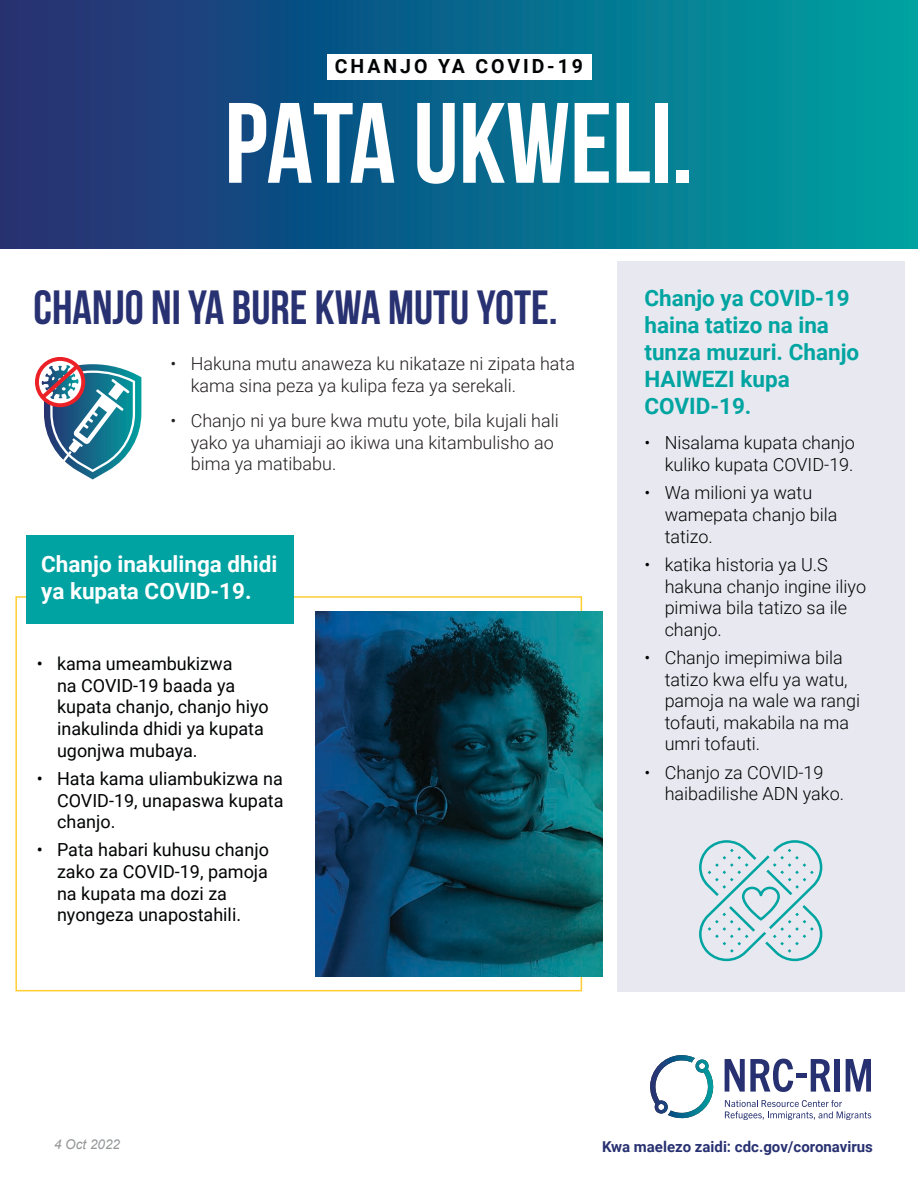
<style>
.page{position:relative;width:918px;height:1188px;background:#fff}
.page>*{position:absolute;margin:0;border:0;box-sizing:border-box;transform-origin:0 0}
.t1{font:700 114px "Bebas Neue";color:#fff}
.t2{font:700 48px "Bebas Neue";color:#283171}
.t3{font:700 22.5px/27px "Roboto";color:#00a4a1}
.t4{font:700 22.5px/27px "Roboto";color:#fff}
.t5{font:700 19.5px "Roboto";letter-spacing:.15em;color:#020304}
.t6{font:300 18px/21.6px "Roboto";color:#020304}
.t7{font:18px/21.6px "Roboto";color:#020304}
.t8{font:300 18px/21.6px "Roboto";color:#231f20}
.t9{font:700 15px "Roboto";color:#283171}
.t10{font:italic 13.5px "Arial";color:#949698}
</style>
<div class="page">
<div style="left:15px;top:596px;width:567px;height:395px;background:#fff;border:2px solid #ffcd34"></div>
<div style="left:26px;top:536px;width:268px;height:88px;background:#00a3a2"></div>
<svg style="left:0;top:0;width:918px;height:248px;background:#0c668a"></svg>
<svg style="left:35px;top:357px;width:106px;height:123px"></svg>
<div style="left:327px;top:54px;width:264px;height:25px;background:#fff"></div>
<div style="left:617px;top:261px;width:288px;height:730px;background:#e8e9f0"></div>
<svg style="left:699px;top:840px;width:123px;height:121px"></svg>
<svg style="left:725px;top:1059px;width:68px;height:33px"></svg>
<div style="left:796px;top:1073px;width:10px;height:5px;background:#273171"></div>
<svg style="left:811px;top:1059px;width:20px;height:33px"></svg>
<div style="left:835px;top:1059px;width:5px;height:33px;background:#273171"></div>
<svg style="left:846px;top:1059px;width:25px;height:33px"></svg>
<svg style="left:725px;top:1100px;width:146px;height:19px"></svg>
<svg style="left:650px;top:1055px;width:64px;height:64px"></svg>
<img style="left:315px;top:612px;width:288px;height:364px">
<p class="t5" style="left:335px;top:53px;width:250px">CHANJO YA COVID-19</p>
<h1 class="t1" style="left:225px;top:81px;width:470px">PATA UKWELI.</h1>
<h2 class="t2" style="left:33px;top:281px;width:526px">CHANJO NI YA BURE KWA MUTU YOTE.</h2>
<p class="t8" style="left:191px;top:353px;width:386px;text-indent:-20px">• Hakuna mutu anaweza ku nikataze ni zipata hata kama sina peza ya kulipa feza ya serekali.</p>
<p class="t8" style="left:191px;top:409px;width:370px;text-indent:-20px">• Chanjo ni ya bure kwa mutu yote, bila kujali hali yako ya uhamiaji ao ikiwa una kitambulisho ao bima ya matibabu.</p>
<p class="t4" style="left:41px;top:550px;width:238px">Chanjo inakulinga dhidi ya kupata COVID-19.</p>
<p class="t7" style="left:57px;top:652px;width:213px;text-indent:-20px">• kama umeambukizwa<br>na COVID-19 baada ya kupata chanjo, chanjo hiyo inakulinda dhidi ya kupata ugonjwa mubaya.</p>
<p class="t7" style="left:57px;top:767px;width:228px;text-align:justify;text-indent:-20px">• Hata kama uliambukizwa na COVID-19, unapaswa kupata chanjo.</p>
<p class="t7" style="left:57px;top:839px;width:213px;text-indent:-20px">• Pata habari kuhusu chanjo zako za COVID-19, pamoja na kupata ma dozi za nyongeza unapostahili.</p>
<p class="t3" style="left:644px;top:284px;width:216px">Chanjo ya COVID-19 haina tatizo na ina tunza muzuri. Chanjo<br>HAIWEZI kupa<br>COVID-19.</p>
<p class="t6" style="left:644px;top:432px;width:212px;text-align:right">• Nisalama kupata chanjo kuliko kupata COVID-19.</p>
<p class="t6" style="left:665px;top:482px;width:174px;text-indent:-20px">• Wa milioni ya watu wamepata chanjo bila tatizo.</p>
<p class="t6" style="left:665px;top:553px;width:203px;text-indent:-20px">• katika historia ya U.S hakuna chanjo ingine iliyo pimiwa bila tatizo sa ile chanjo.</p>
<p class="t6" style="left:665px;top:646px;width:197px;text-indent:-20px">• Chanjo imepimiwa bila tatizo kwa elfu ya watu, pamoja na wale wa rangi tofauti, makabila na ma umri tofauti.</p>
<p class="t6" style="left:665px;top:761px;width:181px;text-indent:-20px">• Chanjo za COVID-19 haibadilishe ADN yako.</p>
<p class="t10" style="left:54px;top:1135px;width:68px">4 Oct 2022</p>
<p class="t9" style="left:602px;top:1136px;width:272px">Kwa maelezo zaidi: cdc.gov/coronavirus</p>
</div>
